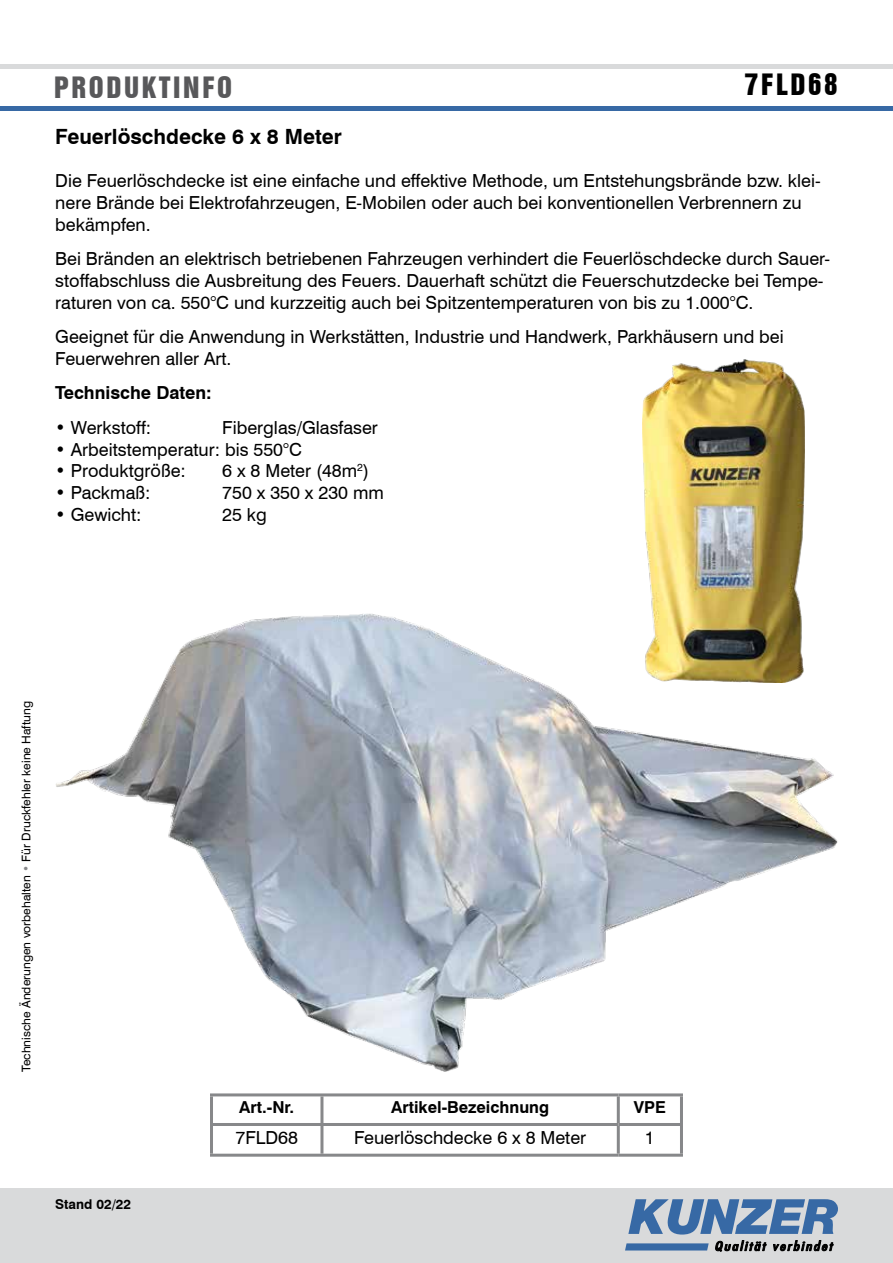
<style>
.page{position:relative;width:893px;height:1263px;background:#fff}
.page>*{position:absolute;margin:0;border:0;box-sizing:border-box;transform-origin:0 0}
.t1{font:27px "Swiss 921 BT Regular A";letter-spacing:.1em;color:#58585a}
.t2{font:27px "Swiss 921 BT Regular A";letter-spacing:.1em;color:#000}
.t3{font:700 21px "Swiss 721 BT";color:#000}
.t4{font:18px/21.8px "Swiss 721 BT";color:#000}
.t5{font:700 18px "Swiss 721 BT";color:#000}
.t6{font:700 16.5px "Swiss 721 BT";color:#000}
.t7{font:700 13.5px "Swiss 721 BT";color:#000}
.t8{font:12px "Swiss 721 BT";color:#000}
.s1{font-stretch:condensed}
.s2{font-stretch:condensed;color:#87888a}
</style>
<div class="page">
<div style="left:0;top:1188px;width:893px;height:75px;background:#d9dadb"></div>
<svg style="left:628px;top:1199px;width:210px;height:35px"></svg>
<svg style="left:625px;top:1243px;width:84px;height:7px"></svg>
<svg style="left:715px;top:1240px;width:118px;height:11px"></svg>
<hr style="left:0;top:65px;width:893px;height:4px;background:#d9dadb">
<div style="left:0;top:106px;width:893px;height:5px;background:#3769a5"></div>
<hr style="left:210px;top:1093px;width:112px;height:3px;background:#87888a">
<hr style="left:210px;top:1096px;width:3px;height:27px;background:#87888a">
<hr style="left:322px;top:1093px;width:296px;height:3px;background:#87888a">
<hr style="left:320px;top:1096px;width:3px;height:27px;background:#87888a">
<hr style="left:618px;top:1093px;width:65px;height:3px;background:#87888a">
<hr style="left:617px;top:1096px;width:3px;height:27px;background:#87888a">
<hr style="left:680px;top:1096px;width:3px;height:27px;background:#87888a">
<hr style="left:210px;top:1123px;width:112px;height:3px;background:#87888a">
<hr style="left:210px;top:1126px;width:3px;height:28px;background:#87888a">
<hr style="left:322px;top:1123px;width:296px;height:3px;background:#87888a">
<hr style="left:320px;top:1126px;width:3px;height:28px;background:#87888a">
<hr style="left:618px;top:1123px;width:65px;height:3px;background:#87888a">
<hr style="left:617px;top:1126px;width:3px;height:28px;background:#87888a">
<hr style="left:680px;top:1126px;width:3px;height:28px;background:#87888a">
<hr style="left:210px;top:1154px;width:112px;height:3px;background:#87888a">
<hr style="left:322px;top:1154px;width:296px;height:3px;background:#87888a">
<hr style="left:618px;top:1154px;width:65px;height:3px;background:#87888a">
<img style="left:642px;top:359px;width:162px;height:254px">
<img style="left:56px;top:613px;width:782px;height:458px">
<h1 class="t1" style="left:54px;top:69px;width:180px">PRODUKTINFO</h1>
<h1 class="t2" style="left:745px;top:67px;width:94px">7FLD68</h1>
<p class="t3" style="left:55px;top:121px;width:288px">Feuerlöschdecke 6 x 8 Meter</p>
<p class="t4" style="left:55px;top:169px;width:767px">Die Feuerlöschdecke ist eine einfache und effektive Methode, um Entstehungsbrände bzw. klei&shy;nere Brände bei Elektrofahrzeugen, E-Mobilen oder auch bei konventionellen Verbrennern zu bekämpfen.</p>
<p class="t4" style="left:55px;top:247px;width:776px">Bei Bränden an elektrisch betriebenen Fahrzeugen verhindert die Feuerlöschdecke durch Sauer&shy;stoffabschluss die Ausbreitung des Feuers. Dauerhaft schützt die Feuerschutzdecke bei Tempe&shy;raturen von ca. 550°C und kurzzeitig auch bei Spitzentemperaturen von bis zu 1.000°C.</p>
<p class="t4" style="left:55px;top:325px;width:730px">Geeignet für die Anwendung in Werkstätten, Industrie und Handwerk, Parkhäusern und bei<br>Feuerwehren aller Art.</p>
<p class="t5" style="left:55px;top:380px;width:158px">Technische Daten:</p>
<p class="t4" style="left:55px;top:416px;width:97px"><span class="s1">•</span> Werkstoff:</p>
<p class="t4" style="left:222px;top:416px;width:157px">Fiberglas/Glasfaser</p>
<p class="t4" style="left:55px;top:438px;width:248px"><span class="s1">•</span> Arbeitstemperatur: bis 550°C</p>
<p class="t4" style="left:55px;top:459px;width:132px"><span class="s1">•</span> Produktgröße:</p>
<p class="t4" style="left:222px;top:459px;width:148px">6 x 8 Meter (48m<sup>2</sup>)</p>
<p class="t4" style="left:55px;top:481px;width:97px"><span class="s1">•</span> Packmaß:</p>
<p class="t4" style="left:222px;top:481px;width:163px">750 x 350 x 230 mm</p>
<p class="t4" style="left:55px;top:503px;width:88px"><span class="s1">•</span> Gewicht:</p>
<p class="t4" style="left:222px;top:503px;width:46px">25 kg</p>
<p class="t8" style="left:18px;top:1071px;width:372px;rotate:-90deg">Technische Änderungen vorbehalten <span class="s2">•</span> Für Druckfehler keine Haftung</p>
<p class="t7" style="left:55px;top:1195px;width:77px">Stand 02/22</p>
<p class="t6" style="left:239px;top:1096px;width:56px">Art.-Nr.</p>
<p class="t6" style="left:391px;top:1096px;width:159px">Artikel-Bezeichnung</p>
<p class="t6" style="left:634px;top:1096px;width:34px">VPE</p>
<p class="t4" style="left:235px;top:1126px;width:64px">7FLD68</p>
<p class="t4" style="left:354px;top:1126px;width:234px">Feuerlöschdecke 6 x 8 Meter</p>
<p class="t4" style="left:645px;top:1126px;width:11px">1</p>
</div>
